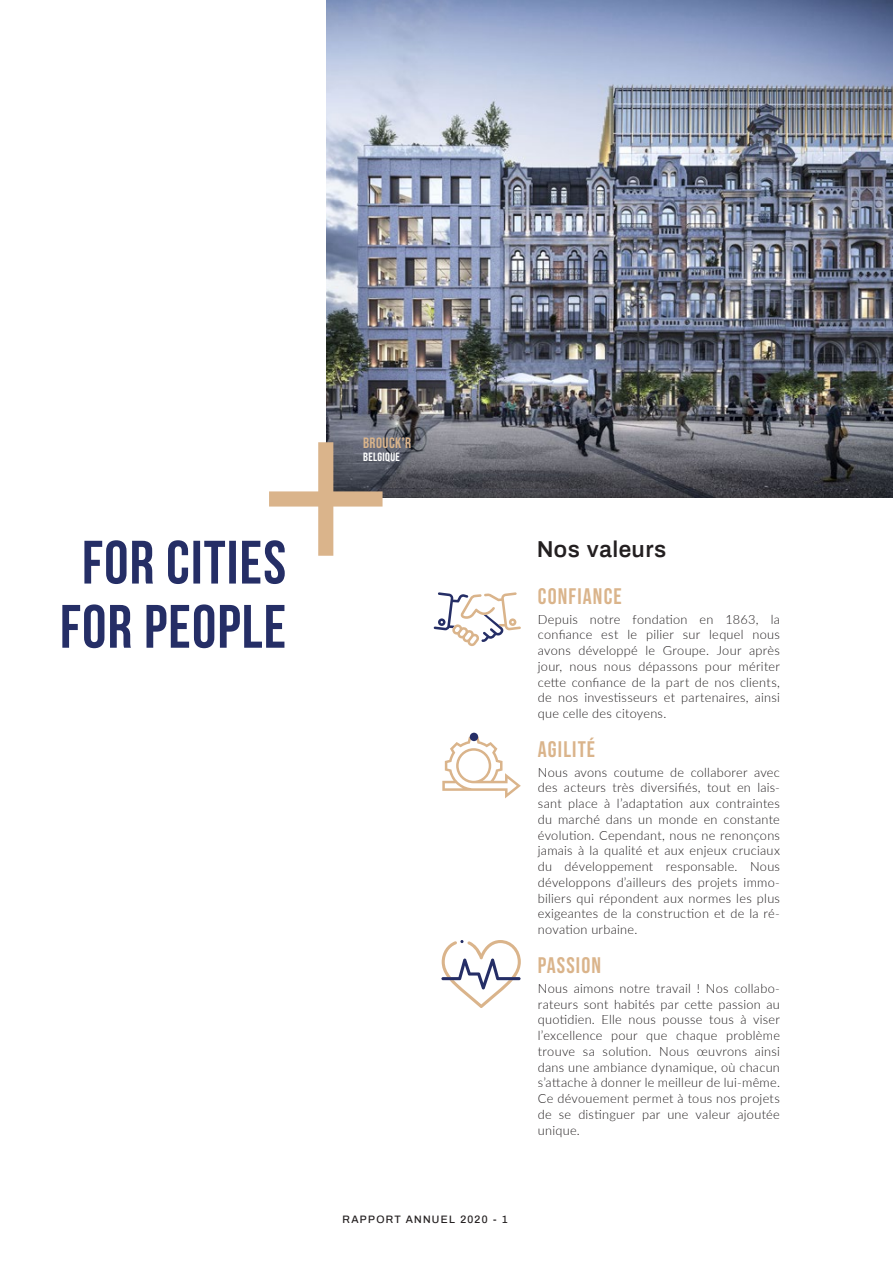
<style>
.page{position:relative;width:893px;height:1263px;background:#fff}
.page>*{position:absolute;margin:0;border:0;box-sizing:border-box;transform-origin:0 0}
.t1{font:22.5px "Bebas Neue";letter-spacing:.05em;color:#dab48b}
.t2{font:600 22.5px "Archivo";letter-spacing:.02em;color:#231f20}
.t3{font:15px "Bebas Neue";letter-spacing:.03em;color:#dab48b}
.t4{font:300 12.75px/15.8px "Lato";letter-spacing:.02em;color:#231f20;text-align:justify}
.t5{font:12px "Bebas Neue";letter-spacing:.03em;color:#fff}
.t6{font:500 10.5px "Archivo";letter-spacing:.12em;color:#231f20}
</style>
<div class="page">
<img style="left:326px;top:0;width:567px;height:497px">
<svg style="left:62px;top:604px;width:222px;height:44px"></svg>
<svg style="left:84px;top:442px;width:299px;height:142px"></svg>
<svg style="left:434px;top:592px;width:87px;height:54px"></svg>
<svg style="left:441px;top:940px;width:80px;height:68px"></svg>
<svg style="left:442px;top:737px;width:79px;height:61px"></svg>
<div style="left:470px;top:733px;width:8px;height:8px;background:#252e66;border-radius:50%"></div>
<p class="t3" style="left:363px;top:434px;width:50px">BROUCK’R</p>
<p class="t5" style="left:363px;top:450px;width:38px">BELGIQUE</p>
<h1 class="t2" style="left:537px;top:533px;width:131px">Nos valeurs</h1>
<h1 class="t1" style="left:538px;top:583px;width:85px">CONFIANCE</h1>
<p class="t4" style="left:538px;top:611px;width:244px">Depuis notre fondation en 1863, la confiance est le pilier sur lequel nous avons développé le Groupe. Jour après jour, nous nous dépassons pour mériter cette confiance de la part de nos clients, de nos investisseurs et partenaires, ainsi que celle des citoyens.</p>
<h1 class="t1" style="left:538px;top:736px;width:59px">AGILITÉ</h1>
<p class="t4" style="left:538px;top:764px;width:244px">Nous avons coutume de collaborer avec des acteurs très diversifiés, tout en lais&shy;sant place à l’adaptation aux contraintes du marché dans un monde en constante évolution. Cependant, nous ne renonçons jamais à la qualité et aux enjeux cruciaux du développement responsable. Nous développons d’ailleurs des projets immo&shy;biliers qui répondent aux normes les plus exigeantes de la construction et de la ré&shy;novation urbaine.</p>
<h1 class="t1" style="left:538px;top:952px;width:65px">PASSION</h1>
<p class="t4" style="left:538px;top:980px;width:244px">Nous aimons notre travail ! Nos collabo&shy;rateurs sont habités par cette passion au quotidien. Elle nous pousse tous à viser l’excellence pour que chaque problème trouve sa solution. Nous œuvrons ainsi dans une ambiance dynamique, où chacun s’attache à donner le meilleur de lui-même.<br>Ce dévouement permet à tous nos projets de se distinguer par une valeur ajoutée unique.</p>
<p class="t6" style="left:343px;top:1211px;width:167px">RAPPORT ANNUEL 2020 - 1</p>
</div>
